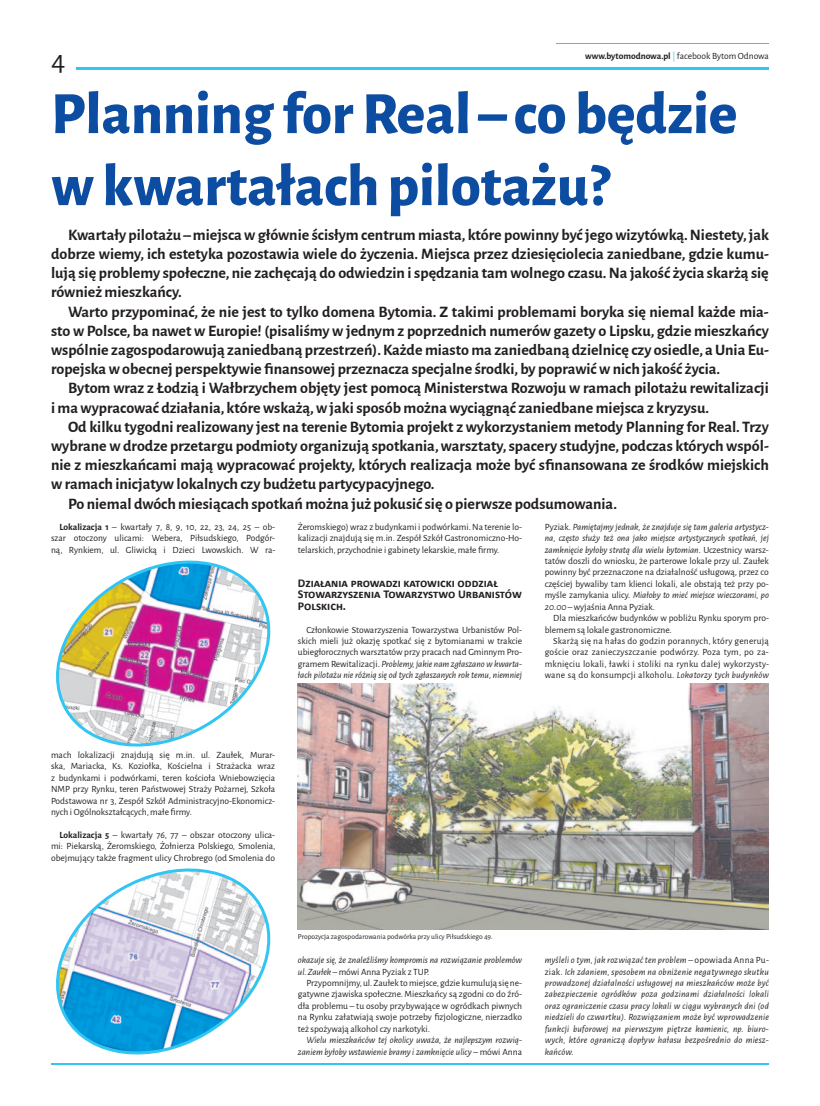
<style>
.page{position:relative;width:820px;height:1106px;background:#fff}
.page>*{position:absolute;margin:0;border:0;box-sizing:border-box;transform-origin:0 0}
.t1{font:800 60px/72px "Alegreya Sans";color:#0d4da1}
.t2{font:30px "Alegreya Sans";color:#231f20}
.t3{font:700 16px/19.2px "Alegreya Sans";color:#231f20;text-align:justify}
.t4{font:700 12px/11.4px "Calibri";color:#231f20}
.t5{font:9.5px/11.4px "Alegreya Sans";color:#231f20;text-align:justify}
.t6{font:italic 9.5px/11.4px "Alegreya Sans";color:#231f20}
.t7{font:7.5px "Alegreya Sans";color:#231f20}
.s1{font-weight:700}
.s2{color:#30c5f3}
.s3{font-style:italic}
.s4{font-style:normal}
</style>
<div class="page">
<hr style="left:77px;top:67px;width:691px;height:3px;background:#30c5f3">
<hr style="left:556px;top:43px;width:212px;height:1px;background:#30c5f3">
<hr style="left:51px;top:1063px;width:717px;height:2px;background:#30c5f3">
<img style="left:56px;top:560px;width:215px;height:187px">
<svg style="left:56px;top:868px;width:215px;height:187px"></svg>
<img style="left:298px;top:683px;width:470px;height:246px">
<p class="t5" style="left:585px;top:50px;width:185px"><span class="s1">www.bytomodnowa.pl</span> <span class="s2">|</span> facebook Bytom Odnowa</p>
<h2 class="t2" style="left:51px;top:40px;width:16px">4</h2>
<h1 class="t1" style="left:51px;top:73px;width:687px">Planning for Real – co będzie w kwartałach pilotażu?</h1>
<p class="t3" style="left:51px;top:224px;width:719px;text-indent:17px">Kwartały pilotażu – miejsca w głównie ścisłym centrum miasta, które powinny być jego wizytówką. Niestety, jak dobrze wiemy, ich estetyka pozostawia wiele do życzenia. Miejsca przez dziesięciolecia zaniedbane, gdzie kumu&shy;lują się problemy społeczne, nie zachęcają do odwiedzin i spędzania tam wolnego czasu. Na jakość życia skarżą się również mieszkańcy.</p>
<p class="t3" style="left:51px;top:301px;width:719px;text-indent:17px">Warto przypominać, że nie jest to tylko domena Bytomia. Z takimi problemami boryka się niemal każde mia&shy;sto w Polsce, ba nawet w Europie! (pisaliśmy w jednym z poprzednich numerów gazety o Lipsku, gdzie mieszkańcy wspólnie zagospodarowują zaniedbaną przestrzeń). Każde miasto ma zaniedbaną dzielnicę czy osiedle, a Unia Eu&shy;ropejska w obecnej perspektywie finansowej przeznacza specjalne środki, by poprawić w nich jakość życia.</p>
<h3 class="t3" style="left:51px;top:377px;width:719px;text-indent:17px">Bytom wraz z Łodzią i Wałbrzychem objęty jest pomocą Ministerstwa Rozwoju w ramach pilotażu rewitalizacji i ma wypracować działania, które wskażą, w jaki sposób można wyciągnąć zaniedbane miejsca z kryzysu.</h3>
<h3 class="t3" style="left:68px;top:416px;width:702px">Od kilku tygodni realizowany jest na terenie Bytomia projekt z wykorzystaniem metody Planning for Real. Trzy</h3>
<h3 class="t3" style="left:51px;top:435px;width:719px">wybrane w drodze przetargu podmioty organizują spotkania, warsztaty, spacery studyjne, podczas których wspól-</h3>
<h3 class="t3" style="left:51px;top:454px;width:719px">nie z mieszkańcami mają wypracować projekty, których realizacja może być sfinansowana ze środków miejskich</h3>
<h3 class="t3" style="left:51px;top:473px;width:384px">w ramach inicjatyw lokalnych czy budżetu partycypacyjnego.</h3>
<h3 class="t3" style="left:68px;top:493px;width:550px">Po niemal dwóch miesiącach spotkań można już pokusić się o pierwsze podsumowania.</h3>
<p class="t5" style="left:51px;top:520px;width:226px;text-indent:9px"><span class="s1">Lokalizacja 1</span> – kwartały 7, 8, 9, 10, 22, 23, 24, 25 – ob&shy;szar otoczony ulicami: Webera, Piłsudskiego, Podgór&shy;ną, Rynkiem, ul. Gliwicką i Dzieci Lwowskich. W ra-</p>
<p class="t5" style="left:298px;top:520px;width:225px">Żeromskiego) wraz z budynkami i podwórkami. Na terenie lo&shy;kalizacji znajdują się m.in. Zespół Szkół Gastronomiczno-Ho&shy;telarskich, przychodnie i gabinety lekarskie, małe firmy.</p>
<p class="t4" style="left:298px;top:577px;width:225px">Działania prowadzi katowicki oddział<br>Stowarzyszenia Towarzystwo Urbanistów<br>Polskich.</p>
<p class="t5" style="left:298px;top:623px;width:225px;text-indent:9px">Członkowie Stowarzyszenia Towarzystwa Urbanistów Pol&shy;skich mieli już okazję spotkać się z bytomianami w trakcie ubiegłorocznych warsztatów przy pracach nad Gminnym Pro&shy;gramem Rewitalizacji. <span class="s3">Problemy, jakie nam zgłaszano w kwarta&shy;łach pilotażu nie różnią się od tych zgłaszanych rok temu, niemniej</span></p>
<p class="t5" style="left:544px;top:520px;width:225px">Pyziak. <span class="s3">Pamiętajmy jednak, że znajduje się tam galeria artystycz&shy;na, często służy też ona jako miejsce artystycznych spotkań, jej zamknięcie byłoby stratą dla wielu bytomian</span>. Uczestnicy warsz&shy;tatów doszli do wniosku, że parterowe lokale przy ul. Zaułek powinny być przeznaczone na działalność usługową, przez co częściej bywaliby tam klienci lokali, ale obstają też przy po&shy;myśle zamykania ulicy. <span class="s3">Miałoby to mieć miejsce wieczorami, po 20.00</span> – wyjaśnia Anna Pyziak.</p>
<p class="t5" style="left:544px;top:612px;width:225px;text-indent:9px">Dla mieszkańców budynków w pobliżu Rynku sporym pro&shy;blemem są lokale gastronomiczne.</p>
<p class="t5" style="left:544px;top:634px;width:225px;text-indent:9px">Skarżą się na hałas do godzin porannych, który generują goście oraz zanieczyszczanie podwórzy. Poza tym, po za&shy;mknięciu lokali, ławki i stoliki na rynku dalej wykorzysty&shy;wane są do konsumpcji alkoholu. <span class="s3">Lokatorzy tych budynków</span></p>
<p class="t5" style="left:51px;top:748px;width:225px">mach lokalizacji znajdują się m.in. ul. Zaułek, Murar&shy;ska, Mariacka, Ks. Koziołka, Kościelna i Strażacka wraz z budynkami i podwórkami, teren kościoła Wniebowzięcia NMP przy Rynku, teren Państwowej Straży Pożarnej, Szkoła Podstawowa nr 3, Zespół Szkół Administracyjno-Ekonomicz&shy;nych i Ogólnokształcących, małe firmy.</p>
<p class="t5" style="left:51px;top:828px;width:226px;text-indent:9px"><span class="s1">Lokalizacja 5</span> – kwartały 76, 77 – obszar otoczony ulica&shy;mi: Piekarską, Żeromskiego, Żołnierza Polskiego, Smolenia, obejmujący także fragment ulicy Chrobrego (od Smolenia do</p>
<p class="t7" style="left:298px;top:931px;width:196px">Propozycja zagospodarowania podwórka przy ulicy Piłsudskiego 49.</p>
<p class="t6" style="left:298px;top:954px;width:225px">okazuje się, że znaleźliśmy kompromis na rozwiązanie problemów ul. Zaułek <span class="s4">– mówi Anna Pyziak z TUP.</span></p>
<p class="t5" style="left:298px;top:976px;width:225px;text-indent:9px">Przypomnijmy, ul. Zaułek to miejsce, gdzie kumulują się ne&shy;gatywne zjawiska społeczne. Mieszkańcy są zgodni co do źró&shy;dła problemu – tu osoby przybywające w ogródkach piwnych na Rynku załatwiają swoje potrzeby fizjologiczne, nierzadko też spożywają alkohol czy narkotyki.</p>
<p class="t6" style="left:298px;top:1033px;width:225px;text-align:right">Wielu mieszkańców tej okolicy uważa, że najlepszym rozwią&shy;zaniem byłoby wstawienie bramy i zamknięcie ulicy <span class="s4">– mówi Anna</span></p>
<p class="t6" style="left:544px;top:954px;width:225px;text-align:justify">myśleli o tym, jak rozwiązać ten problem <span class="s4">– opowiada Anna Pu&shy;ziak.</span> Ich zdaniem, sposobem na obniżenie negatywnego skutku prowadzonej działalności usługowej na mieszkańców może być zabezpieczenie ogródków poza godzinami działalności lokali oraz ograniczenie czasu pracy lokali w ciągu wybranych dni (od niedzieli do czwartku). Rozwiązaniem może być wprowadzenie funkcji buforowej na pierwszym piętrze kamienic, np. biuro&shy;wych, które ograniczą dopływ hałasu bezpośrednio do miesz&shy;kańców.</p>
</div>
